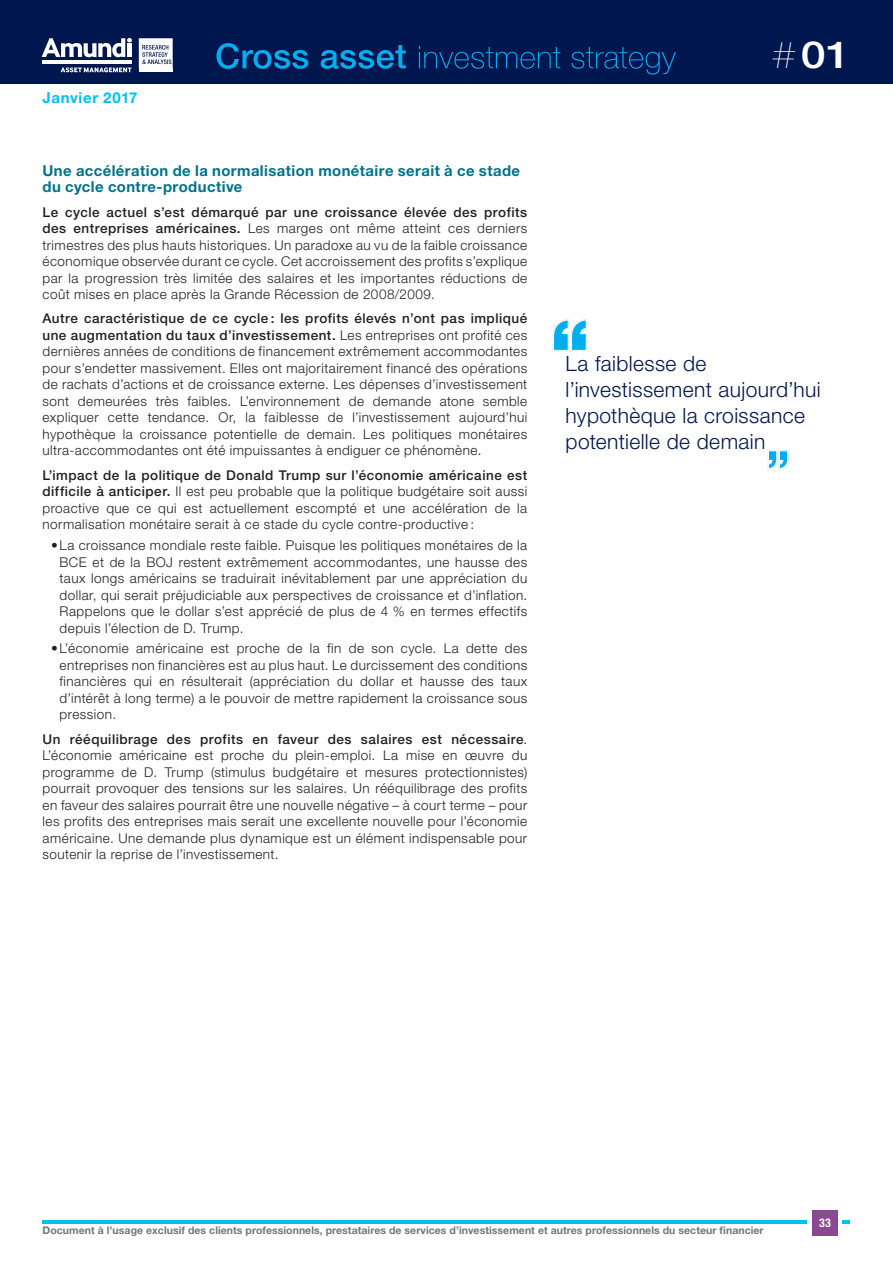
<style>
.page{position:relative;width:893px;height:1263px;background:#fff}
.page>*{position:absolute;margin:0;border:0;box-sizing:border-box;transform-origin:0 0}
.t1{font:500 37.35px "Helvetica Neue LT Std";color:#fff;scale:1.2 1}
.t2{font:300 21px/26.2px "Helvetica Neue LT Std";letter-spacing:.02em;color:#00164e}
.t3{font:700 15px/16.5px "Helvetica Neue LT Std";letter-spacing:.03em;color:#00728a}
.t4{font:700 15px "Helvetica Neue LT Std";letter-spacing:.045em;color:#00c0f3}
.t5{font:300 13.5px/16.5px "Helvetica Neue LT Std";letter-spacing:.035em;color:#231f20;text-align:justify}
.t6{font:700 condensed 12px "Helvetica Neue LT Std";color:#fff}
.t7{font:700 10.5px "Helvetica Neue LT Std";letter-spacing:.005em;color:#70767b}
.s1{font-weight:500}
.s2{font-weight:200;font-size:37.8px}
</style>
<div class="page">
<hr style="left:43px;top:1220px;width:807px;height:4px;background:#00c0f3">
<div style="left:808px;top:1206px;width:34px;height:34px;background:#fff"></div>
<div style="left:812px;top:1210px;width:26px;height:25px;background:#894a91"></div>
<div style="left:0;top:0;width:893px;height:84px;background:#00164e"></div>
<svg style="left:216px;top:43px;width:460px;height:32px"></svg>
<hr style="left:42px;top:61px;width:90px;height:3px;background:#fff">
<svg style="left:42px;top:38px;width:90px;height:19px"></svg>
<div style="left:127px;top:43px;width:5px;height:14px;background:#fff"></div>
<svg style="left:61px;top:67px;width:71px;height:6px"></svg>
<hr style="left:139px;top:69px;width:34px;height:3px;background:#fff">
<svg style="left:139px;top:38px;width:34px;height:30px"></svg>
<svg style="left:768px;top:450px;width:20px;height:20px"></svg>
<svg style="left:553px;top:319px;width:34px;height:32px"></svg>
<p class="t4" style="left:43px;top:89px;width:96px">Janvier 2017</p>
<p class="t3" style="left:43px;top:162px;width:479px">Une accélération de la normalisation monétaire serait à ce stade du cycle contre-productive</p>
<p class="t5" style="left:43px;top:203px;width:486px"><span class="s1">Le cycle actuel s’est démarqué par une croissance élevée des profits des entreprises américaines.</span> Les marges ont même atteint ces derniers trimestres des plus hauts historiques. Un paradoxe au vu de la faible croissance économique observée durant ce cycle. Cet accroissement des profits s’explique par la progression très limitée des salaires et les importantes réductions de coût mises en place après la Grande Récession de 2008/2009.</p>
<p class="t5" style="left:43px;top:310px;width:486px"><span class="s1">Autre caractéristique de ce cycle : les profits élevés n’ont pas impliqué une augmentation du taux d’investissement.</span> Les entreprises ont profité ces dernières années de conditions de financement extrêmement accommodantes pour s’endetter massivement. Elles ont majoritairement financé des opérations de rachats d’actions et de croissance externe. Les dépenses d’investissement sont demeurées très faibles. L’environnement de demande atone semble expliquer cette tendance. Or, la faiblesse de l’investissement aujourd’hui hypothèque la croissance potentielle de demain. Les politiques monétaires ultra-accommodantes ont été impuissantes à endiguer ce phénomène.</p>
<p class="t5" style="left:43px;top:466px;width:486px"><span class="s1">L’impact de la politique de Donald Trump sur l’économie américaine est difficile à anticiper.</span> Il est peu probable que la politique budgétaire soit aussi proactive que ce qui est actuellement escompté et une accélération de la normalisation monétaire serait à ce stade du cycle contre-productive :</p>
<p class="t5" style="left:60px;top:537px;width:469px;text-indent:-9px">•La croissance mondiale reste faible. Puisque les politiques monétaires de la BCE et de la BOJ restent extrêmement accommodantes, une hausse des taux longs américains se traduirait inévitablement par une appréciation du dollar, qui serait préjudiciable aux perspectives de croissance et d’inflation.<br>Rappelons que le dollar s’est apprécié de plus de 4 % en termes effectifs depuis l’élection de D. Trump.</p>
<p class="t5" style="left:60px;top:640px;width:469px;text-indent:-9px">•L’économie américaine est proche de la fin de son cycle. La dette des entreprises non financières est au plus haut. Le durcissement des conditions financières qui en résulterait (appréciation du dollar et hausse des taux d’intérêt à long terme) a le pouvoir de mettre rapidement la croissance sous pression.</p>
<p class="t5" style="left:43px;top:730px;width:486px"><span class="s1">Un rééquilibrage des profits en faveur des salaires est nécessaire</span>.<br>L’économie américaine est proche du plein-emploi. La mise en œuvre du programme de D. Trump (stimulus budgétaire et mesures protectionnistes) pourrait provoquer des tensions sur les salaires. Un rééquilibrage des profits en faveur des salaires pourrait être une nouvelle négative – à court terme – pour les profits des entreprises mais serait une excellente nouvelle pour l’économie américaine. Une demande plus dynamique est un élément indispensable pour soutenir la reprise de l’investissement.</p>
<h1 class="t1" style="left:771px;top:33px;width:67px"><span class="s2">#</span>01</h1>
<h2 class="t2" style="left:566px;top:349px;width:256px">La faiblesse de l’investissement aujourd’hui hypothèque la croissance potentielle de demain</h2>
<p class="t7" style="left:43px;top:1224px;width:723px">Document à l’usage exclusif des clients professionnels, prestataires de services d’investissement et autres professionnels du secteur financier</p>
<p class="t6" style="left:819px;top:1215px;width:13px">33</p>
</div>
